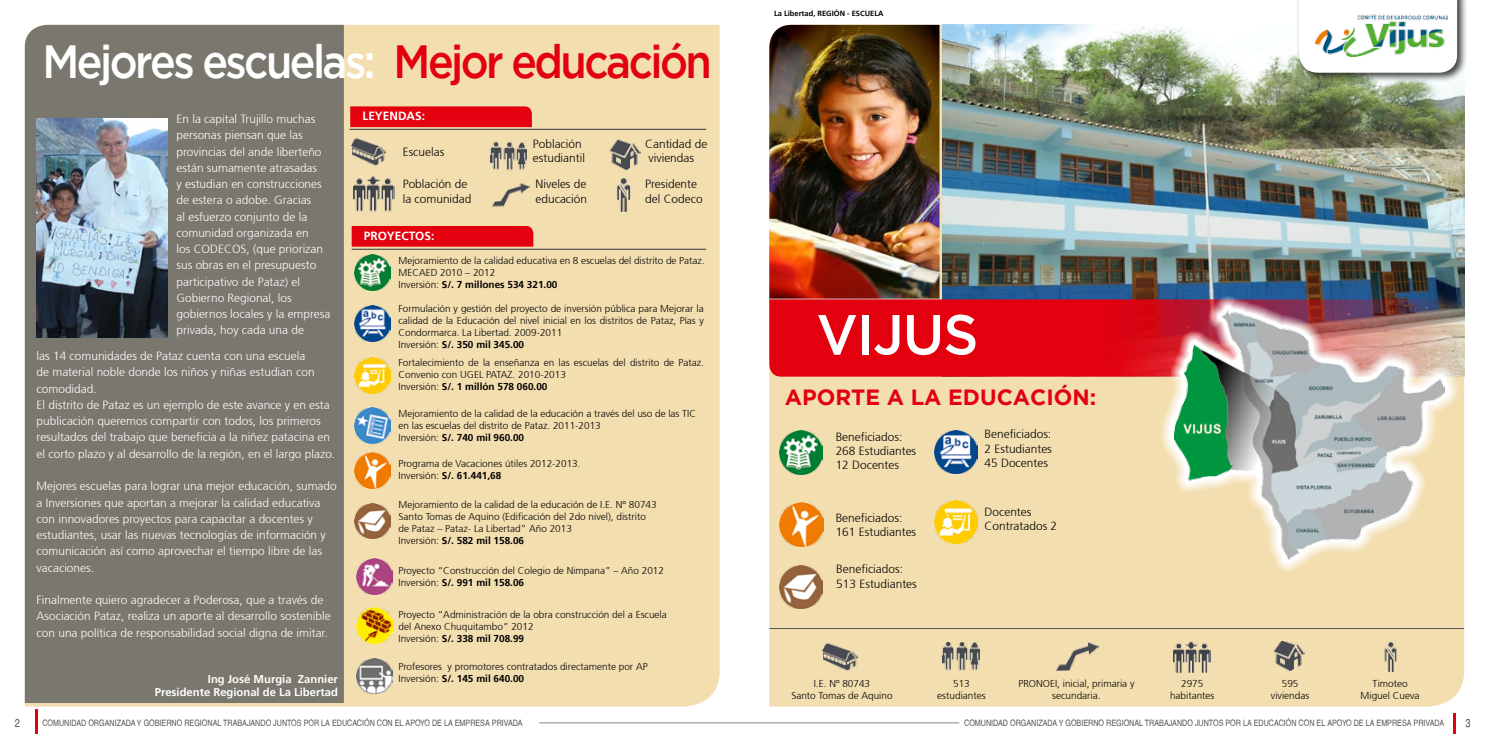
<style>
.page{position:relative;width:1489px;height:745px;background:#fff}
.page>*{position:absolute;margin:0;border:0;box-sizing:border-box;transform-origin:0 0}
.t1{font:500 56.25px "Gotham";letter-spacing:-.02em;color:#fff}
.t2{font:500 46.38px "Gotham";letter-spacing:-.06em;color:#fff;scale:.92 1}
.t3{font:700 22px "Gotham";color:#e3000f}
.t4{font:300 11.88px/16.2px "Frutiger 45";color:#fff}
.t5{font:300 11.88px/14.2px "Frutiger 45";color:#000}
.t6{font:700 11.88px "Frutiger 65";color:#fff}
.t7{font:700 11.25px/13.5px "Frutiger 65";color:#fff;text-align:right}
.t8{font:condensed 11.25px "Helvetica";color:#565656}
.t9{font:300 10px/12px "Frutiger 45";color:#000;text-align:center}
.t10{font:700 10px "Frutiger 65";color:#000}
.t11{font:condensed 8.75px "Helvetica";color:#565656}
.t12{font:700 7.5px "Frutiger 65";color:#000}
.s1{color:#e3000f}
.s2{font-family:"Frutiger 45";font-weight:300}
</style>
<div class="page">
<hr style="left:1452px;top:712px;width:3px;height:21px;background:#e3000f">
<hr style="left:35px;top:709px;width:3px;height:24px;background:#e3000f">
<hr style="left:744px;top:721px;width:215px;height:2px;background:#9c9d9d">
<hr style="left:539px;top:721px;width:205px;height:2px;background:#9c9d9d">
<div style="left:25px;top:25px;width:694px;height:681px;background:#f3deb0"></div>
<div style="left:769px;top:25px;width:694px;height:681px;background:#f3deb0"></div>
<div style="left:25px;top:25px;width:319px;height:677px;background:#7a776f"></div>
<img style="left:942px;top:25px;width:521px;height:274px">
<svg style="left:769px;top:299px;width:694px;height:77px;background:#e00412"></svg>
<img style="left:769px;top:25px;width:170px;height:273px">
<hr style="left:349px;top:129px;width:357px;height:1px;background:#565656">
<hr style="left:351px;top:248px;width:355px;height:2px;background:#565656">
<div style="left:350px;top:106px;width:182px;height:21px;background:#e3000f"></div>
<div style="left:351px;top:226px;width:182px;height:20px;background:#e3000f"></div>
<img style="left:1160px;top:295px;width:298px;height:278px">
<img style="left:1174px;top:309px;width:270px;height:249px">
<div style="left:1295px;top:0;width:172px;height:83px;background:#000;opacity:.75"></div>
<svg style="left:1298px;top:0;width:158px;height:73px"></svg>
<div style="left:1311px;top:11px;width:139px;height:49px;background:#fff"></div>
<img style="left:1315px;top:14px;width:131px;height:43px">
<img style="left:779px;top:565px;width:43px;height:43px">
<img style="left:354px;top:503px;width:36px;height:35px">
<img style="left:357px;top:558px;width:35px;height:36px">
<img style="left:357px;top:607px;width:35px;height:35px">
<img style="left:357px;top:657px;width:35px;height:36px">
<img style="left:779px;top:502px;width:44px;height:43px">
<img style="left:354px;top:357px;width:36px;height:36px">
<img style="left:354px;top:254px;width:36px;height:36px">
<img style="left:354px;top:452px;width:36px;height:36px">
<img style="left:354px;top:407px;width:36px;height:36px">
<img style="left:354px;top:305px;width:36px;height:36px">
<img style="left:934px;top:430px;width:43px;height:43px">
<img style="left:934px;top:500px;width:43px;height:43px">
<img style="left:37px;top:118px;width:130px;height:219px">
<img style="left:779px;top:430px;width:43px;height:44px">
<img style="left:607px;top:177px;width:34px;height:34px">
<img style="left:608px;top:138px;width:32px;height:32px">
<img style="left:351px;top:137px;width:35px;height:29px">
<img style="left:489px;top:136px;width:37px;height:38px">
<img style="left:493px;top:176px;width:36px;height:37px">
<hr style="left:769px;top:628px;width:694px;height:1px;background:#565656">
<img style="left:1376px;top:641px;width:30px;height:30px">
<img style="left:1272px;top:640px;width:32px;height:31px">
<img style="left:822px;top:642px;width:35px;height:28px">
<img style="left:941px;top:641px;width:38px;height:29px">
<img style="left:1056px;top:641px;width:42px;height:29px">
<img style="left:1172px;top:640px;width:38px;height:32px">
<img style="left:354px;top:172px;width:41px;height:41px">
<h2 class="t2" style="left:43px;top:35px;width:729px">Mejores escuelas: <span class="s1">Mejor educación</span></h2>
<p class="t6" style="left:362px;top:109px;width:64px">LEYENDAS:</p>
<p class="t4" style="left:176px;top:111px;width:155px">En la capital Trujillo muchas personas piensan que las provincias del ande liberteño están sumamente atrasadas<br>y estudian en construcciones de estera o adobe. Gracias<br>al esfuerzo conjunto de la comunidad organizada en<br>los CODECOS, (que priorizan sus obras en el presupuesto participativo de Pataz) el<br>Gobierno Regional, los gobiernos locales y la empresa privada, hoy cada una de</p>
<p class="t5" style="left:533px;top:137px;width:54px">Población estudiantil</p>
<p class="t5" style="left:645px;top:137px;width:64px">Cantidad de viviendas</p>
<p class="t5" style="left:645px;top:177px;width:59px">Presidente del Codeco</p>
<p class="t5" style="left:403px;top:145px;width:43px">Escuelas</p>
<p class="t5" style="left:535px;top:177px;width:53px">Niveles de educación</p>
<p class="t5" style="left:403px;top:177px;width:70px">Población de la comunidad</p>
<p class="t6" style="left:364px;top:228px;width:72px">PROYECTOS:</p>
<p class="t9" style="left:398px;top:254px;width:308px;text-align:left">Mejoramiento de la calidad educativa en 8 escuelas del distrito de Pataz.<br>MECAED 2010 – 2012</p>
<p class="t10" style="left:398px;top:278px;width:160px"><span class="s2">Inversión:</span> S/. 7 millones 534 321.00</p>
<p class="t9" style="left:398px;top:302px;width:307px;text-align:justify">Formulación y gestión del proyecto de inversión pública para Mejorar la calidad de la Educación del nivel inicial en los distritos de Pataz, Pías y Condormarca. La Libertad. 2009-2011</p>
<p class="t10" style="left:398px;top:338px;width:127px"><span class="s2">Inversión:</span> S/. 350 mil 345.00</p>
<p class="t4" style="left:37px;top:348px;width:300px">las 14 comunidades de Pataz cuenta con una escuela<br>de material noble donde los niños y niñas estudian con comodidad.<br>El distrito de Pataz es un ejemplo de este avance y en esta publicación queremos compartir con todos, los primeros resultados del trabajo que beneficia a la niñez patacina en el corto plazo y al desarrollo de la región, en el largo plazo.</p>
<p class="t4" style="left:37px;top:478px;width:302px">Mejores escuelas para lograr una mejor educación, sumado a Inversiones que aportan a mejorar la calidad educativa con innovadores proyectos para capacitar a docentes y estudiantes, usar las nuevas tecnologías de información y comunicación así como aprovechar el tiempo libre de las vacaciones.</p>
<p class="t4" style="left:37px;top:591px;width:295px">Finalmente quiero agradecer a Poderosa, que a través de<br>Asociación Pataz, realiza un aporte al desarrollo sostenible con una política de responsabilidad social digna de imitar.</p>
<p class="t7" style="left:155px;top:671px;width:184px">Ing José Murgia Zannier<br>Presidente Regional de La Libertad</p>
<p class="t9" style="left:398px;top:357px;width:307px;text-align:left">Fortalecimiento de la enseñanza en las escuelas del distrito de Pataz.<br>Convenio con UGEL PATAZ. 2010-2013</p>
<p class="t10" style="left:398px;top:381px;width:150px"><span class="s2">Inversión:</span> S/. 1 millón 578 060.00</p>
<p class="t9" style="left:398px;top:407px;width:299px;text-align:left">Mejoramiento de la calidad de la educación a través del uso de las TIC en las escuelas del distrito de Pataz. 2011-2013</p>
<p class="t10" style="left:398px;top:431px;width:127px"><span class="s2">Inversión:</span> S/. 740 mil 960.00</p>
<p class="t9" style="left:398px;top:457px;width:184px">Programa de Vacaciones útiles 2012-2013.</p>
<p class="t10" style="left:398px;top:469px;width:104px"><span class="s2">Inversión:</span> S/. 61.441,68</p>
<p class="t9" style="left:398px;top:498px;width:260px;text-align:left">Mejoramiento de la calidad de la educación de I.E. Nº 80743<br>Santo Tomas de Aquino (Edificación del 2do nivel), distrito de Pataz – Pataz- La Libertad” Año 2013</p>
<p class="t10" style="left:398px;top:534px;width:127px"><span class="s2">Inversión:</span> S/. 582 mil 158.06</p>
<p class="t9" style="left:398px;top:564px;width:267px">Proyecto “Construcción del Colegio de Nimpana” – Año 2012</p>
<p class="t10" style="left:398px;top:576px;width:127px"><span class="s2">Inversión:</span> S/. 991 mil 158.06</p>
<p class="t9" style="left:398px;top:608px;width:270px;text-align:left">Proyecto “Administración de la obra construcción del a Escuela del Anexo Chuquitambo” 2012</p>
<p class="t10" style="left:398px;top:632px;width:127px"><span class="s2">Inversión:</span> S/. 338 mil 708.99</p>
<p class="t9" style="left:398px;top:660px;width:251px">Profesores y promotores contratados directamente por AP</p>
<p class="t10" style="left:398px;top:672px;width:127px"><span class="s2">Inversión:</span> S/. 145 mil 640.00</p>
<p class="t12" style="left:774px;top:9px;width:111px">La Libertad, REGIÓN - ESCUELA</p>
<h1 class="t1" style="left:816px;top:302px;width:163px">VIJUS</h1>
<h3 class="t3" style="left:784px;top:384px;width:313px">APORTE A LA EDUCACIÓN:</h3>
<p class="t5" style="left:835px;top:429px;width:82px">Beneficiados:<br>268 Estudiantes<br>12 Docentes</p>
<p class="t5" style="left:835px;top:510px;width:82px">Beneficiados:<br>161 Estudiantes</p>
<p class="t5" style="left:836px;top:562px;width:82px">Beneficiados:<br>513 Estudiantes</p>
<p class="t5" style="left:984px;top:427px;width:69px;text-align:justify">Beneficiados:<br>2 Estudiantes 45 Docentes</p>
<p class="t5" style="left:984px;top:504px;width:74px">Docentes<br>Contratados 2</p>
<p class="t9" style="left:791px;top:677px;width:103px">I.E. Nº 80743<br>Santo Tomas de Aquino</p>
<p class="t9" style="left:1018px;top:677px;width:118px">PRONOEI, inicial, primaria y secundaria.</p>
<p class="t9" style="left:937px;top:677px;width:50px">513 estudiantes</p>
<p class="t9" style="left:1270px;top:677px;width:40px">595 viviendas</p>
<p class="t9" style="left:1360px;top:677px;width:60px">Timoteo<br>Miguel Cueva</p>
<p class="t9" style="left:1169px;top:677px;width:46px">2975 habitantes</p>
<p class="t8" style="left:15px;top:715px;width:7px">2</p>
<p class="t11" style="left:42px;top:717px;width:481px">COMUNIDAD ORGANIZADA Y GOBIERNO REGIONAL TRABAJANDO JUNTOS POR LA EDUCACIÓN CON EL APOYO DE LA EMPRESA PRIVADA</p>
<p class="t11" style="left:964px;top:717px;width:481px">COMUNIDAD ORGANIZADA Y GOBIERNO REGIONAL TRABAJANDO JUNTOS POR LA EDUCACIÓN CON EL APOYO DE LA EMPRESA PRIVADA</p>
<p class="t8" style="left:1465px;top:715px;width:7px">3</p>
</div>
